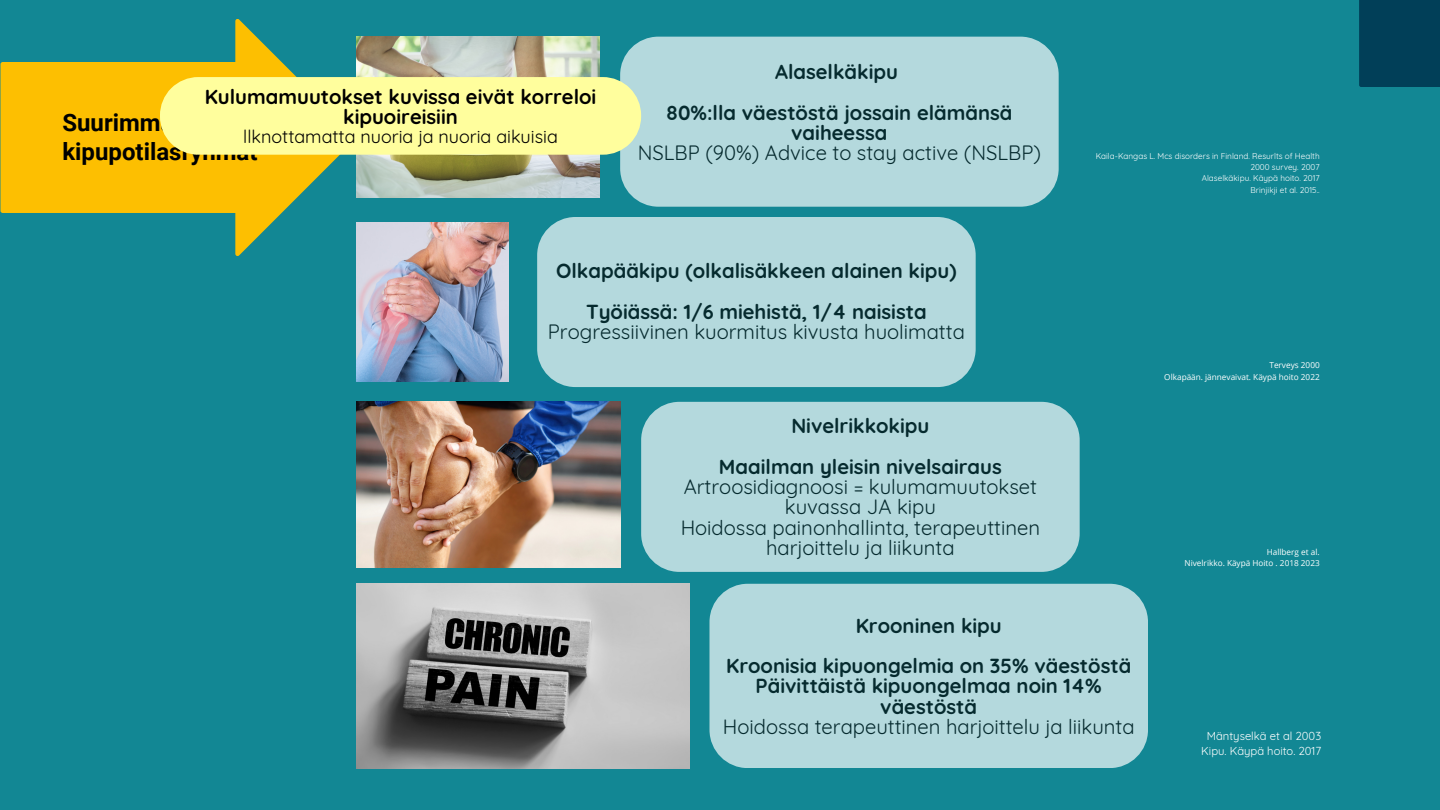
<style>
.page{position:relative;width:1440px;height:810px;background:#128794}
.page>*{position:absolute;margin:0;border:0;box-sizing:border-box;transform-origin:0 0}
.t1{font:700 24px "Roboto";color:#000}
.t2{font:700 20.3px/40.5px "Quicksand";color:#000;text-align:center}
.t3{font:20.3px/20.2px "Quicksand";color:#000;text-align:center}
.t4{font:18px "Quicksand";color:#000}
.t5{font:11.3px "Quicksand";color:#fff}
.t6{font:8.2px/11.1px "Quicksand";color:#fff;text-align:right}
.t7{font:8.2px "Open Sans";color:#fff}
</style>
<div class="page">
<svg style="left:0;top:19px;width:340px;height:237px;fill:#fdbf01"></svg>
<div style="left:1359px;top:0;width:81px;height:87px;background:#013f58"></div>
<img style="left:357px;top:402px;width:263px;height:166px">
<img style="left:357px;top:223px;width:151px;height:158px">
<img style="left:357px;top:37px;width:242px;height:161px">
<div style="left:620px;top:37px;width:439px;height:170px;background:#b4d9dd;border-radius:38px"></div>
<div style="left:537px;top:217px;width:439px;height:170px;background:#b4d9dd;border-radius:38px"></div>
<div style="left:641px;top:402px;width:439px;height:170px;background:#b4d9dd;border-radius:38px"></div>
<img style="left:357px;top:584px;width:332px;height:184px">
<div style="left:709px;top:584px;width:439px;height:184px;background:#b4d9dd;border-radius:38px"></div>
<div style="left:160px;top:77px;width:481px;height:78px;background:#fffe9d"></div>
<p class="t2" style="left:205px;top:86px;width:393px;line-height:20.2px">Kulumamuutokset kuvissa eivät korreloi kipuoireisiin</p>
<p class="t4" style="left:243px;top:125px;width:316px">llknottamatta nuoria ja nuoria aikuisia</p>
<p class="t1" style="left:62px;top:109px;width:121px">Suurimmat</p>
<p class="t1" style="left:62px;top:138px;width:197px">kipupotilasryhmät</p>
<p class="t2" style="left:666px;top:52px;width:348px">Alaselkäkipu<br>80%:lla väestöstä jossain elämänsä</p>
<p class="t2" style="left:791px;top:112px;width:98px">vaiheessa</p>
<p class="t3" style="left:638px;top:143px;width:405px">NSLBP (90%) Advice to stay active (NSLBP)</p>
<p class="t2" style="left:556px;top:251px;width:402px">Olkapääkipu (olkalisäkkeen alainen kipu)<br>Työiässä: 1/6 miehistä, 1/4 naisista</p>
<p class="t3" style="left:548px;top:322px;width:418px">Progressiivinen kuormitus kivusta huolimatta</p>
<p class="t2" style="left:719px;top:405px;width:284px">Nivelrikkokipu<br>Maailman yleisin nivelsairaus</p>
<p class="t3" style="left:681px;top:476px;width:361px">Artroosidiagnoosi = kulumamuutokset kuvassa JA kipu<br>Hoidossa painonhallinta, terapeuttinen harjoittelu ja liikunta</p>
<p class="t6" style="left:1096px;top:151px;width:226px">Kaila-Kangas L. Mcs disorders in Finland. Resurlts of Health<br>2000 survey. 2007</p>
<p class="t6" style="left:1202px;top:173px;width:119px">Alaselkäkipu. Käypä hoito. 2017</p>
<p class="t6" style="left:1251px;top:184px;width:71px">Brinjikji et al. 2015..</p>
<p class="t7" style="left:1269px;top:360px;width:52px">Terveys 2000</p>
<p class="t7" style="left:1164px;top:371px;width:157px">Olkapään. jännevaivat. Käypä hoito 2022</p>
<p class="t7" style="left:1267px;top:546px;width:54px">Hallberg et al.</p>
<p class="t7" style="left:1185px;top:557px;width:137px">Nivelrikko. Käypä Hoito . 2018 2023</p>
<p class="t2" style="left:726px;top:605px;width:407px">Krooninen kipu<br>Kroonisia kipuongelmia on 35% väestöstä</p>
<p class="t2" style="left:756px;top:676px;width:348px;line-height:20.2px">Päivittäistä kipuongelmaa noin 14% väestöstä</p>
<p class="t3" style="left:723px;top:716px;width:413px">Hoidossa terapeuttinen harjoittelu ja liikunta</p>
<p class="t5" style="left:1207px;top:729px;width:116px">Mäntyselkä et al 2003</p>
<p class="t5" style="left:1201px;top:744px;width:121px">Kipu. Käypä hoito. 2017</p>
</div>
